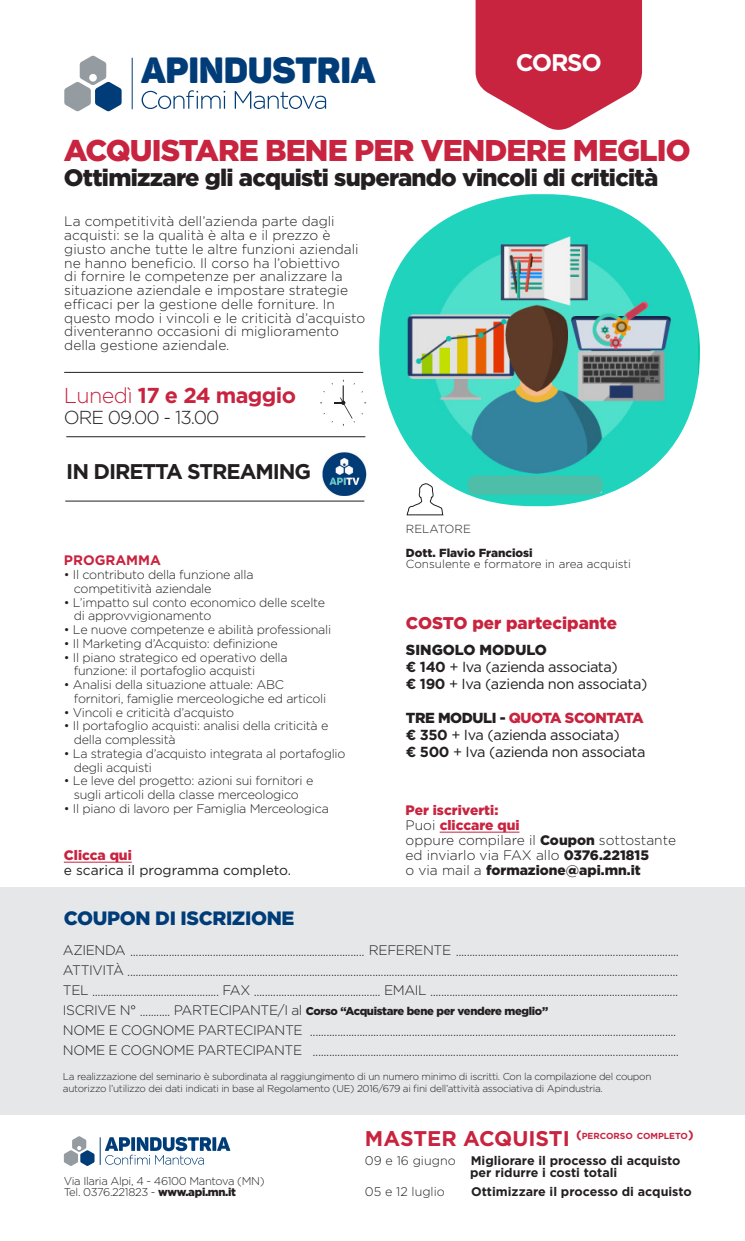
<style>
.page{position:relative;width:745px;height:1241px;background:#fff}
.page>*{position:absolute;margin:0;border:0;box-sizing:border-box;transform-origin:0 0}
.t1{font:36px "Panton Black Caps";letter-spacing:-.01em;color:#003d78}
.t2{font:100 31.75px "Gotham HTF";letter-spacing:-.05em;color:#fff}
.t3{font:900 30px "Gotham";letter-spacing:-.03em;color:#c8233f}
.t4{font:700 24px "Gotham HTF";letter-spacing:-.05em;color:#fff}
.t5{font:900 23.75px "Gotham";letter-spacing:-.03em;color:#231f20}
.t6{font:700 21.62px "Gotham";letter-spacing:-.03em;color:#c8233f}
.t7{font:700 21.25px "Gotham";letter-spacing:-.05em;color:#231f20}
.t8{font:900 19.38px "Gotham";letter-spacing:-.02em;color:#003d78}
.t9{font:300 18.75px "Gotham";letter-spacing:-.05em;color:#231f20}
.t10{font:900 17px "Gotham";color:#c8233f}
.t11{font:14.5px "Gotham";letter-spacing:-.03em;color:#231f20}
.t12{font:900 14.5px "Gotham";letter-spacing:-.03em;color:#c8233f}
.t13{font:900 14.5px "Gotham";color:#231f20}
.t14{font:300 13.75px/20px "Gotham";letter-spacing:-.03em;color:#231f20}
.t15{font:300 13.75px/13.8px "Gotham HTF";color:#231f20}
.t16{font:300 13.75px "Gotham";color:#231f20}
.t17{font:900 13.75px "Gotham";color:#c8233f}
.t18{font:900 13.75px "Gotham";color:#231f20}
.t19{font:13.75px "Gotham";color:#231f20}
.t20{font:700 13.75px "Gotham";color:#c8233f}
.t21{font:300 12.5px/13.8px "Gotham HTF";letter-spacing:-.02em;color:#231f20}
.t22{font:700 12.5px/12.5px "Gotham HTF";color:#231f20}
.t23{font:300 12.5px "Gotham HTF";color:#231f20}
.t24{font:300 11.75px "Gotham";color:#231f20}
.t25{font:900 11.75px "Gotham";color:#231f20}
.t26{font:900 11.25px "Gotham";letter-spacing:-.03em;color:#231f20}
.t27{font:300 11.25px "Gotham";letter-spacing:-.03em;color:#231f20}
.t28{font:300 10px "Gotham";letter-spacing:-.03em;color:#231f20}
.t29{font:700 8.75px "Gotham HTF";color:#c8233f}
.s1{font-weight:300}
.s2{font-weight:700}
.s3{color:#231f20}
.s4{font-weight:300;color:#231f20}
.s5{font-weight:900}
.s6{font-weight:300;font-size:13.75px}
.s7{font-size:21.25px}
.s8{font-size:12.5px}
</style>
<div class="page">
<svg style="left:475px;top:0;width:166px;height:130px"></svg>
<svg style="left:100px;top:1136px;width:130px;height:28px"></svg>
<svg style="left:64px;top:1136px;width:30px;height:29px"></svg>
<svg style="left:406px;top:506px;width:37px;height:9px"></svg>
<div style="left:0;top:887px;width:744px;height:227px;background:#e6e7e9"></div>
<hr style="left:439px;top:831px;width:80px;height:1px;background:#c8233f">
<hr style="left:64px;top:861px;width:68px;height:1px;background:#c8233f">
<img style="left:379px;top:194px;width:320px;height:312px">
<div style="left:467px;top:475px;width:135px;height:19px;background:#4fbea9;border-radius:8px"></div>
<hr style="left:132px;top:58px;width:1px;height:51px;background:#003d78">
<svg style="left:64px;top:56px;width:57px;height:55px"></svg>
<svg style="left:141px;top:90px;width:185px;height:19px"></svg>
<hr style="left:66px;top:436px;width:299px;height:1px;background:#231f20">
<hr style="left:65px;top:501px;width:299px;height:1px;background:#231f20">
<hr style="left:64px;top:372px;width:299px;height:1px;background:#231f20">
<svg style="left:331px;top:380px;width:23px;height:45px"></svg>
<img style="left:322px;top:452px;width:45px;height:43px">
<p class="t1" style="left:141px;top:47px;width:236px">APINDUSTRIA</p>
<p class="t2" style="left:482px;top:44px;width:127px">EVENTO</p>
<p class="t4" style="left:515px;top:48px;width:87px">CORSO</p>
<p class="t3" style="left:64px;top:133px;width:628px">ACQUISTARE BENE PER VENDERE MEGLIO</p>
<p class="t5" style="left:64px;top:164px;width:595px">Ottimizzare gli acquisti superando vincoli di criticità</p>
<p class="t15" style="left:64px;top:214px;width:302px">La competitività dell’azienda parte dagli acquisti: se la qualità è alta e il prezzo è giusto anche tutte le altre funzioni aziendali ne hanno beneficio. Il corso ha l’obiettivo<br>di fornire le competenze per analizzare la situazione aziendale e impostare strategie efficaci per la gestione delle forniture. In questo modo i vincoli e le criticità d’acquisto diventeranno occasioni di miglioramento della gestione aziendale.</p>
<p class="t6" style="left:64px;top:381px;width:233px"><span class="s1">Lunedì</span> 17 e 24 maggio</p>
<p class="t9" style="left:64px;top:405px;width:157px">ORE 09.00 - 13.00</p>
<p class="t7" style="left:66px;top:458px;width:246px">IN DIRETTA STREAMING</p>
<p class="t20" style="left:64px;top:551px;width:99px">PROGRAMMA</p>
<p class="t21" style="left:74px;top:567px;width:181px;text-indent:-10px">• Il contributo della funzione alla competitività aziendale</p>
<p class="t21" style="left:74px;top:595px;width:252px;text-indent:-10px">• L’impatto sul conto economico delle scelte di approvvigionamento</p>
<p class="t21" style="left:64px;top:622px;width:268px">• Le nuove competenze e abilità professionali</p>
<p class="t21" style="left:64px;top:636px;width:215px">• Il Marketing d’Acquisto: definizione</p>
<p class="t21" style="left:74px;top:650px;width:215px;text-indent:-10px">• Il piano strategico ed operativo della funzione: il portafoglio acquisti</p>
<p class="t21" style="left:74px;top:677px;width:253px;text-indent:-10px">• Analisi della situazione attuale: ABC fornitori, famiglie merceologiche ed articoli</p>
<p class="t21" style="left:64px;top:705px;width:172px">• Vincoli e criticità d’acquisto</p>
<p class="t21" style="left:74px;top:718px;width:256px;text-indent:-10px">• Il portafoglio acquisti: analisi della criticità e della complessità</p>
<p class="t21" style="left:74px;top:746px;width:273px;text-indent:-10px">• La strategia d’acquisto integrata al portafoglio degli acquisti</p>
<p class="t21" style="left:64px;top:773px;width:251px;text-align:center">• Le leve del progetto: azioni sui fornitori e sugli articoli della classe merceologico</p>
<p class="t21" style="left:64px;top:801px;width:266px">• Il piano di lavoro per Famiglia Merceologica</p>
<p class="t17" style="left:64px;top:847px;width:69px">Clicca qui</p>
<p class="t19" style="left:64px;top:861px;width:229px">e scarica il programma completo.</p>
<p class="t8" style="left:64px;top:906px;width:232px">COUPON DI ISCRIZIONE</p>
<p class="t24" style="left:405px;top:521px;width:66px">RELATORE</p>
<p class="t25" style="left:405px;top:545px;width:128px">Dott. Flavio Franciosi</p>
<p class="t24" style="left:405px;top:556px;width:226px">Consulente e formatore in area acquisti</p>
<p class="t10" style="left:405px;top:613px;width:212px">COSTO per partecipante</p>
<p class="t13" style="left:405px;top:641px;width:142px">SINGOLO MODULO</p>
<p class="t11" style="left:405px;top:657px;width:213px"><span class="s2">€ 140</span> + Iva (azienda associata)</p>
<p class="t11" style="left:405px;top:674px;width:243px"><span class="s2">€ 190</span> + Iva (azienda non associata)</p>
<p class="t12" style="left:405px;top:709px;width:239px"><span class="s3">TRE MODULI -</span> QUOTA SCONTATA</p>
<p class="t11" style="left:405px;top:725px;width:215px"><span class="s2">€ 350</span> + Iva (azienda associata)</p>
<p class="t11" style="left:405px;top:742px;width:241px"><span class="s2">€ 500</span> + Iva (azienda non associata</p>
<p class="t17" style="left:405px;top:802px;width:94px">Per iscriverti:</p>
<p class="t17" style="left:405px;top:817px;width:115px"><span class="s4">Puoi</span> cliccare qui</p>
<p class="t16" style="left:405px;top:831px;width:272px">oppure compilare il <span class="s5">Coupon</span> sottostante</p>
<p class="t16" style="left:405px;top:846px;width:245px">ed inviarlo via FAX allo <span class="s5">0376.221815</span></p>
<p class="t18" style="left:405px;top:862px;width:237px"><span class="s1">o via mail a</span> formazione@api.mn.it</p>
<p class="t14" style="left:63px;top:940px;width:617px">AZIENDA ..................................................................................... REFERENTE .................................................................................<br>ATTIVITÀ ........................................................................................................................................................................................................</p>
<p class="t14" style="left:63px;top:980px;width:616px">TEL .............................................. FAX .............................................. EMAIL ..........................................................................................</p>
<p class="t26" style="left:63px;top:1003px;width:486px"><span class="s6">ISCRIVE N° ........... PARTECIPANTE/I al</span> Corso “Acquistare bene per vendere meglio”</p>
<p class="t14" style="left:63px;top:1020px;width:614px">NOME E COGNOME PARTECIPANTE .....................................................................................................................................</p>
<p class="t14" style="left:63px;top:1040px;width:617px">NOME E COGNOME PARTECIPANTE .....................................................................................................................................</p>
<p class="t28" style="left:63px;top:1069px;width:589px">La realizzazione del seminario è subordinata al raggiungimento di un numero minimo di iscritti. Con la compilazione del coupon</p>
<p class="t28" style="left:63px;top:1082px;width:541px">autorizzo l’utilizzo dei dati indicati in base al Regolamento (UE) 2016/679 ai fini dell’attività associativa di Apindustria.</p>
<p class="t27" style="left:64px;top:1173px;width:202px">Via Ilaria Alpi, 4 - 46100 Mantova (MN)</p>
<p class="t27" style="left:64px;top:1184px;width:173px">Tel. 0376.221823 - <span class="s5">www.api.mn.it</span></p>
<p class="t29" style="left:365px;top:1130px;width:330px"><span class="s7">MASTER ACQUISTI</span> <span class="s8">(</span>PERCORSO COMPLETO<span class="s8">)</span></p>
<p class="t22" style="left:470px;top:1153px;width:212px;text-indent:-105px"><span class="s1">09 e 16 giugno</span> Migliorare il processo di acquisto per ridurre i costi totali</p>
<p class="t23" style="left:365px;top:1184px;width:81px">05 e 12 luglio</p>
<p class="t22" style="left:471px;top:1184px;width:222px">Ottimizzare il processo di acquisto</p>
</div>
